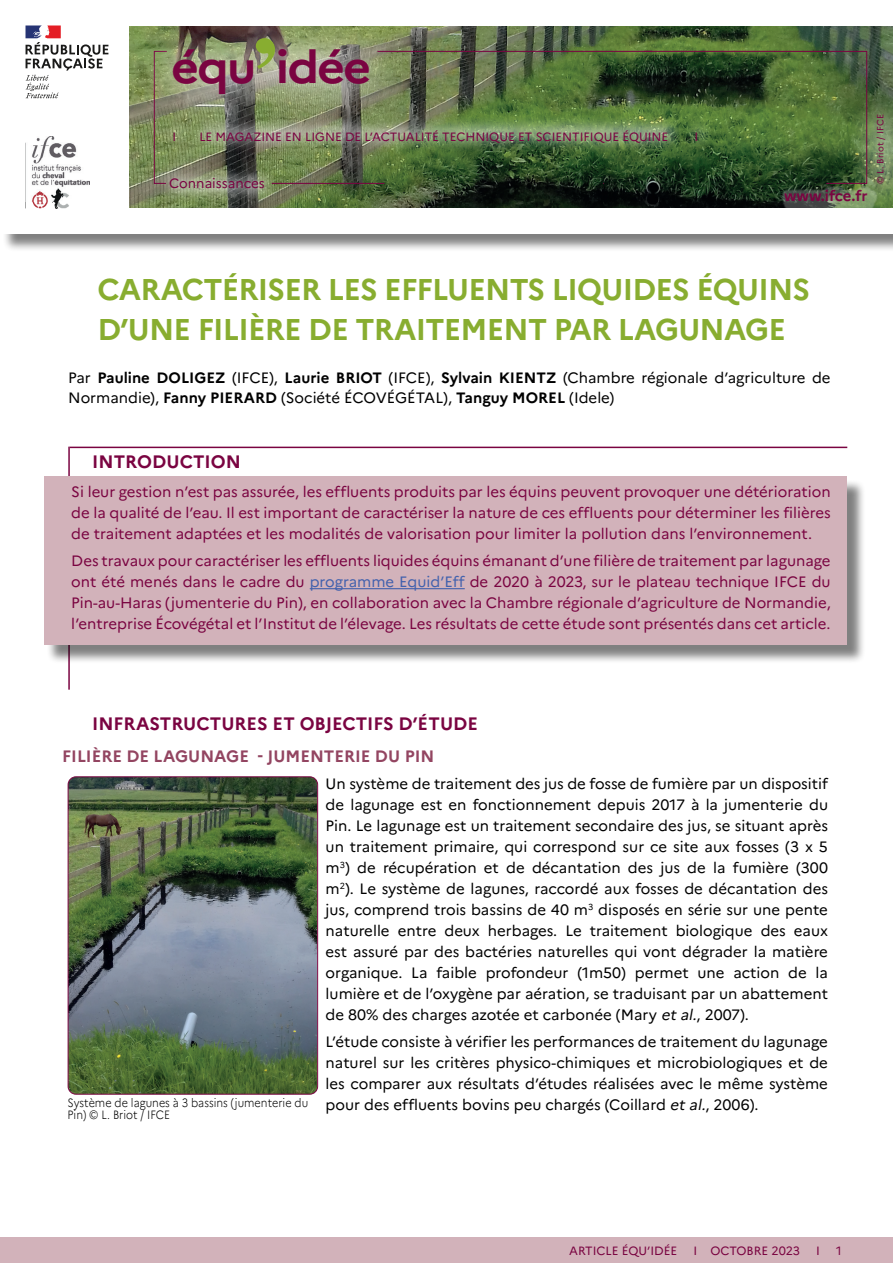
<style>
.page{position:relative;width:893px;height:1263px;background:#fff}
.page>*{position:absolute;margin:0;border:0;box-sizing:border-box;transform-origin:0 0}
.t1{font:700 45px "Marianne";letter-spacing:-.04em;color:#7a0441;scale:1.08 1}
.t2{font:700 30px/40.5px "Marianne";letter-spacing:-.025em;color:#88ad30}
.t3{font:700 18px "Marianne";color:#7a0441}
.t4{font:700 16.5px "Marianne";color:#934561}
.t5{font:15px/21px "Marianne";color:#000001;text-align:justify}
.t6{font:15px/21px "Marianne";color:#7a0441;text-align:justify}
.t7{font:700 15px "Marianne";letter-spacing:-.005em;color:#7a0441}
.t8{font:13.5px "Marianne";color:#7a0441}
.t9{font:12px "Marianne";color:#7a0441}
.t10{font:300 12px/12px "Marianne";color:#000001;scale:.9 1}
.t11{font:9px "Marianne";letter-spacing:.015em;color:#7a0441}
.s1{font-family:"Century Schoolbook";font-size:92.7px;color:#88ad30}
.s2{font-weight:700}
.s3{color:#4261ad}
.s4{font-style:italic}
</style>
<div class="page">
<img style="left:129px;top:26px;width:764px;height:181px">
<div style="left:2px;top:211px;width:891px;height:42px;background:#000001;opacity:.5"></div>
<div style="left:0;top:208px;width:893px;height:26px;background:#fff"></div>
<div style="left:781px;top:186px;width:96px;height:25px;background:#fff;opacity:.25"></div>
<div style="left:157px;top:165px;width:122px;height:39px;background:#fff;opacity:.75"></div>
<svg style="left:154px;top:132px;width:14px;height:52px"></svg>
<hr style="left:774px;top:51px;width:45px;height:1px;background:#7a0441">
<svg style="left:849px;top:88px;width:44px;height:123px;background:#738c60"></svg>
<div style="left:161px;top:114px;width:552px;height:41px;background:#fff;opacity:.67"></div>
<div style="left:136px;top:1px;width:272px;height:131px;background:#fff;opacity:.69"></div>
<hr style="left:272px;top:183px;width:111px;height:1px;background:#7a0441">
<hr style="left:644px;top:51px;width:131px;height:1px;background:#7a0441">
<hr style="left:377px;top:51px;width:275px;height:1px;background:#7a0441">
<svg style="left:818px;top:51px;width:49px;height:133px;background:#496435"></svg>
<div style="left:0;top:1237px;width:893px;height:26px;background:#d2b2ba"></div>
<hr style="left:70px;top:447px;width:777px;height:1px;background:#7a0441">
<hr style="left:68px;top:447px;width:2px;height:243px;background:#7a0441">
<div style="left:47px;top:479px;width:819px;height:185px;background:#000001;opacity:.5"></div>
<div style="left:44px;top:476px;width:803px;height:169px;background:#d2b2ba"></div>
<hr style="left:310px;top:588px;width:155px;height:1px;background:#4261ad">
<svg style="left:26px;top:26px;width:82px;height:72px"></svg>
<img style="left:31px;top:136px;width:58px;height:72px">
<img style="left:68px;top:778px;width:248px;height:315px">
<div style="left:68px;top:776px;width:250px;height:319px;border:1px solid #7a0441;border-radius:8px"></div>
<h1 class="t1" style="left:171px;top:40px;width:187px">équ<span class="s1">’</span>idée</h1>
<p class="t9" style="left:172px;top:129px;width:5px">I</p>
<p class="t9" style="left:199px;top:129px;width:471px">LE MAGAZINE EN LIGNE DE L’ACTUALITÉ TECHNIQUE ET SCIENTIFIQUE ÉQUINE</p>
<p class="t9" style="left:694px;top:129px;width:5px">I</p>
<p class="t8" style="left:169px;top:175px;width:97px">Connaissances</p>
<p class="t7" style="left:784px;top:187px;width:85px">www.ifce.fr</p>
<p class="t11" style="left:875px;top:184px;width:71px;rotate:-90deg">© L. Briot / IFCE</p>
<h2 class="t2" style="left:98px;top:269px;width:714px">CARACTÉRISER LES EFFLUENTS LIQUIDES ÉQUINS<br>D’UNE FILIÈRE DE TRAITEMENT PAR LAGUNAGE</h2>
<p class="t5" style="left:68px;top:368px;width:764px;line-height:19.5px">Par <span class="s2">Pauline DOLIGEZ</span> (IFCE), <span class="s2">Laurie BRIOT</span> (IFCE), <span class="s2">Sylvain KIENTZ</span> (Chambre régionale d’agriculture de<br>Normandie), <span class="s2">Fanny PIERARD</span> (Société ÉCOVÉGÉTAL), <span class="s2">Tanguy MOREL</span> (Idele)</p>
<p class="t3" style="left:92px;top:451px;width:150px">INTRODUCTION</p>
<p class="t6" style="left:71px;top:481px;width:761px">Si leur gestion n’est pas assurée, les effluents produits par les équins peuvent provoquer une détérioration de la qualité de l’eau. Il est important de caractériser la nature de ces effluents pour déterminer les filières de traitement adaptées et les modalités de valorisation pour limiter la pollution dans l’environnement.</p>
<p class="t6" style="left:71px;top:550px;width:761px">Des travaux pour caractériser les effluents liquides équins émanant d’une filière de traitement par lagunage ont été menés dans le cadre du <span class="s3">programme Equid’Eff</span> de 2020 à 2023, sur le plateau technique IFCE du Pin-au-Haras (jumenterie du Pin), en collaboration avec la Chambre régionale d’agriculture de Normandie, l’entreprise Écovégétal et l’Institut de l’élevage. Les résultats de cette étude sont présentés dans cet article.</p>
<p class="t3" style="left:92px;top:713px;width:387px">INFRASTRUCTURES ET OBJECTIFS D’ÉTUDE</p>
<p class="t4" style="left:62px;top:746px;width:374px">FILIÈRE DE LAGUNAGE - JUMENTERIE DU PIN</p>
<p class="t5" style="left:326px;top:773px;width:504px">Un système de traitement des jus de fosse de fumière par un dispositif de lagunage est en fonctionnement depuis 2017 à la jumenterie du Pin. Le lagunage est un traitement secondaire des jus, se situant après un traitement primaire, qui correspond sur ce site aux fosses (3 x 5 m<sup>3</sup>) de récupération et de décantation des jus de la fumière (300 m<sup>2</sup>). Le système de lagunes, raccordé aux fosses de décantation des jus, comprend trois bassins de 40 m<sup>3</sup> disposés en série sur une pente naturelle entre deux herbages. Le traitement biologique des eaux est assuré par des bactéries naturelles qui vont dégrader la matière organique. La faible profondeur (1m50) permet une action de la lumière et de l’oxygène par aération, se traduisant par un abattement de 80% des charges azotée et carbonée (Mary <span class="s4">et al.</span>, 2007).</p>
<p class="t5" style="left:326px;top:1031px;width:504px">L’étude consiste à vérifier les performances de traitement du lagunage naturel sur les critères physico-chimiques et microbiologiques et de les comparer aux résultats d’études réalisées avec le même système pour des effluents bovins peu chargés (Coillard <span class="s4">et al.</span>, 2006).</p>
<p class="t10" style="left:68px;top:1097px;width:269px">Système de lagunes à 3 bassins (jumenterie du<br>Pin) © L. Briot / IFCE</p>
<p class="t9" style="left:569px;top:1243px;width:110px">ARTICLE ÉQU’IDÉE</p>
<p class="t9" style="left:694px;top:1243px;width:108px">I OCTOBRE 2023</p>
<p class="t9" style="left:816px;top:1243px;width:5px">I</p>
<p class="t9" style="left:836px;top:1243px;width:7px">1</p>
</div>
